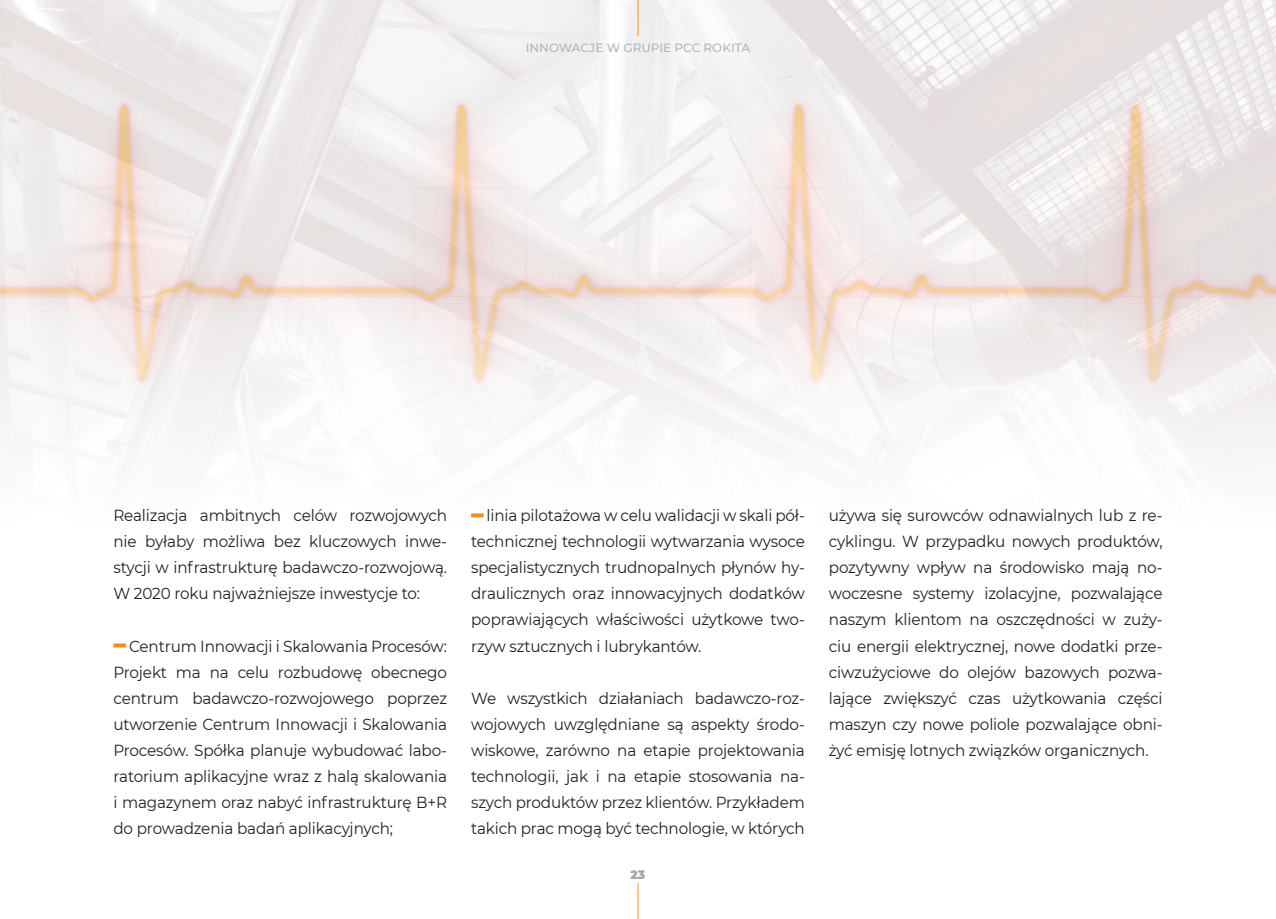
<style>
.page{position:relative;width:1276px;height:919px;background:#fff}
.page>*{position:absolute;margin:0;border:0;box-sizing:border-box;transform-origin:0 0}
.t1{font:16px/26px "Montserrat";letter-spacing:-.01em;color:#231f20;text-align:justify;scale:.95 1}
.t2{font:500 12px "Montserrat";color:#b3b5b7}
.t3{font:900 12px "Montserrat";color:#a4a5a9}
</style>
<div class="page">
<img style="left:0;top:0;width:1276px;height:918px">
<hr style="left:637px;top:883px;width:1px;height:35px;background:#f68b1f">
<hr style="left:637px;top:0;width:1px;height:36px;background:#f68b1f">
<svg style="left:113px;top:643px;width:13px;height:4px"></svg>
<svg style="left:471px;top:513px;width:12px;height:4px"></svg>
<p class="t2" style="left:526px;top:40px;width:226px">INNOWACJE W GRUPIE PCC ROKITA</p>
<p class="t1" style="left:113px;top:502px;width:353px">Realizacja ambitnych celów rozwojowych nie byłaby możliwa bez kluczowych inwe&shy;stycji w infrastrukturę badawczo-rozwojową.<br>W 2020 roku najważniejsze inwestycje to:</p>
<p class="t1" style="left:113px;top:632px;width:353px;text-indent:16px">Centrum Innowacji i Skalowania Procesów:<br>Projekt ma na celu rozbudowę obecnego centrum badawczo-rozwojowego poprzez utworzenie Centrum Innowacji i Skalowania Procesów. Spółka planuje wybudować labo&shy;ratorium aplikacyjne wraz z halą skalowania i magazynem oraz nabyć infrastrukturę B+R do prowadzenia badań aplikacyjnych;</p>
<p class="t1" style="left:471px;top:502px;width:353px;text-indent:15px">linia pilotażowa w celu walidacji w skali pół&shy;technicznej technologii wytwarzania wysoce specjalistycznych trudnopalnych płynów hy&shy;draulicznych oraz innowacyjnych dodatków poprawiających właściwości użytkowe two&shy;rzyw sztucznych i lubrykantów.</p>
<p class="t1" style="left:471px;top:684px;width:353px">We wszystkich działaniach badawczo-roz&shy;wojowych uwzględniane są aspekty środo&shy;wiskowe, zarówno na etapie projektowania technologii, jak i na etapie stosowania na&shy;szych produktów przez klientów. Przykładem takich prac mogą być technologie, w których</p>
<p class="t3" style="left:630px;top:865px;width:16px">23</p>
<p class="t1" style="left:829px;top:502px;width:353px">używa się surowców odnawialnych lub z re&shy;cyklingu. W przypadku nowych produktów, pozytywny wpływ na środowisko mają no&shy;woczesne systemy izolacyjne, pozwalające naszym klientom na oszczędności w zuży&shy;ciu energii elektrycznej, nowe dodatki prze&shy;ciwzużyciowe do olejów bazowych pozwa&shy;lające zwiększyć czas użytkowania części maszyn czy nowe poliole pozwalające obni&shy;żyć emisję lotnych związków organicznych.</p>
</div>
